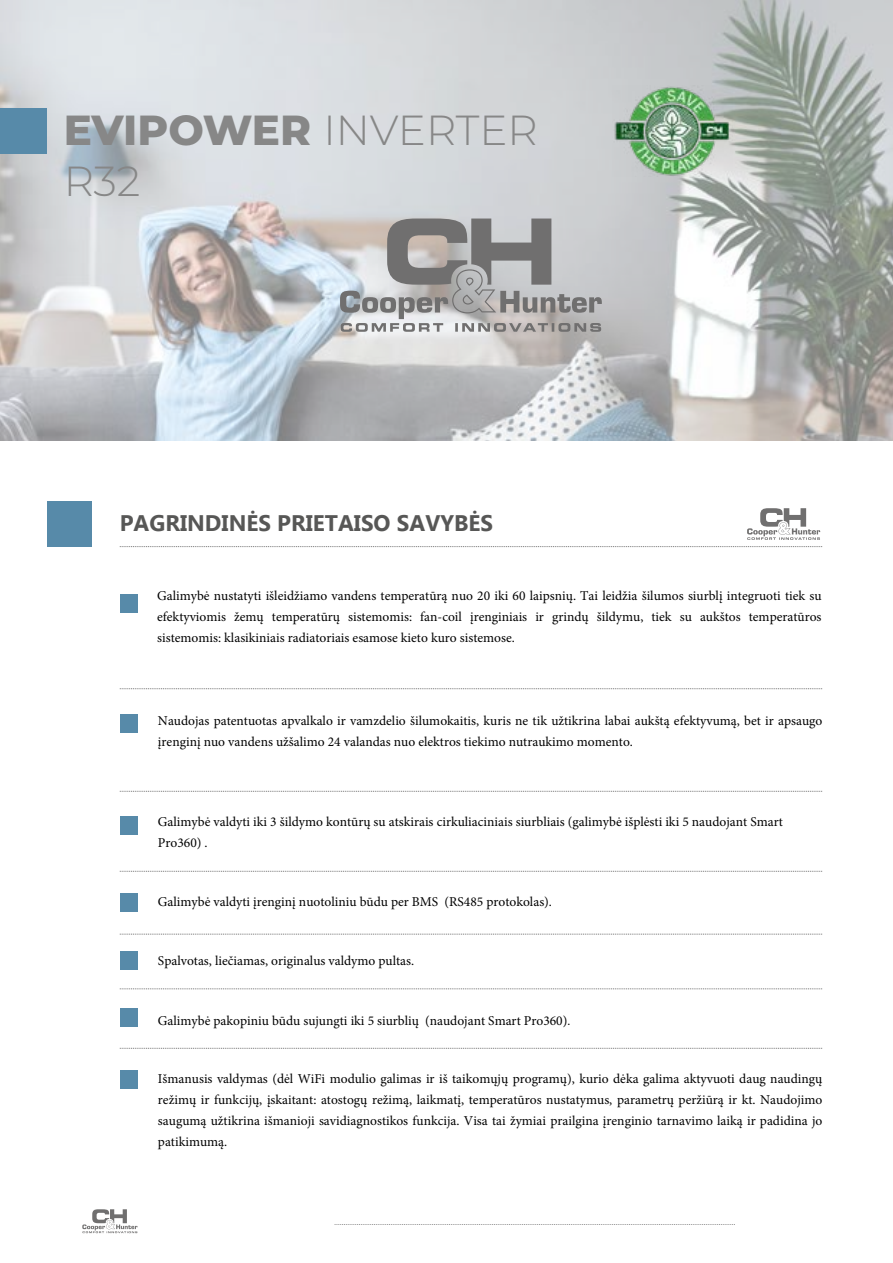
<style>
.page{position:relative;width:893px;height:1263px;background:#fff}
.page>*{position:absolute;margin:0;border:0;box-sizing:border-box;transform-origin:0 0}
.t1{font:300 42px/50.4px "Montserrat";color:#878787}
.t2{font:700 22.5px "Segoe UI";color:#575756}
.t3{font:13.5px/21px "Minion Pro";color:#000}
.s1{font-weight:800}
.s2{font-family:"Montserrat"}
</style>
<div class="page">
<svg style="left:334px;top:1224px;width:401px;height:1px"></svg>
<svg style="left:82px;top:1209px;width:56px;height:24px"></svg>
<img style="left:0;top:0;width:893px;height:440px">
<svg style="left:340px;top:219px;width:262px;height:113px;background:#adacac"></svg>
<svg style="left:747px;top:508px;width:73px;height:32px"></svg>
<svg style="left:120px;top:546px;width:702px;height:1px"></svg>
<svg style="left:120px;top:688px;width:702px;height:1px"></svg>
<svg style="left:120px;top:791px;width:702px;height:1px"></svg>
<svg style="left:120px;top:871px;width:702px;height:1px"></svg>
<svg style="left:120px;top:934px;width:702px;height:1px"></svg>
<svg style="left:120px;top:988px;width:702px;height:1px"></svg>
<svg style="left:120px;top:1048px;width:702px;height:1px"></svg>
<div style="left:47px;top:501px;width:44px;height:46px;background:#578aa9"></div>
<div style="left:120px;top:594px;width:18px;height:18px;background:#578aa9"></div>
<div style="left:120px;top:714px;width:18px;height:18px;background:#578aa9"></div>
<div style="left:120px;top:816px;width:18px;height:18px;background:#578aa9"></div>
<div style="left:120px;top:894px;width:18px;height:18px;background:#578aa9"></div>
<div style="left:120px;top:951px;width:18px;height:18px;background:#578aa9"></div>
<div style="left:120px;top:1008px;width:18px;height:18px;background:#578aa9"></div>
<div style="left:120px;top:1070px;width:18px;height:18px;background:#578aa9"></div>
<div style="left:0;top:108px;width:47px;height:45px;background:#578aa9"></div>
<img style="left:612px;top:85px;width:120px;height:92px">
<h1 class="t1" style="left:64px;top:104px;width:476px"><span class="s1">EVIPOWER</span> INVERTER<br>R32</h1>
<h2 class="t2" style="left:120px;top:507px;width:375px">PAGRINDINĖS PRIETAISO SAVYBĖS</h2>
<p class="t3" style="left:157px;top:586px;width:666px;text-align:justify">Galimybė nustatyti išleidžiamo vandens temperatūrą nuo 20 iki 60 laipsnių. Tai leidžia šilumos siurblį integruoti tiek su efektyviomis žemų temperatūrų sistemomis: fan-coil įrenginiais ir grindų šildymu, tiek su aukštos temperatūros sistemomis: klasikiniais radiatoriais esamose kieto kuro sistemose.</p>
<p class="t3" style="left:158px;top:710px;width:666px">Naudojas patentuotas apvalkalo ir vamzdelio šilumokaitis, kuris ne tik užtikrina labai aukštą efektyvumą, bet ir apsaugo įrenginį nuo vandens užšalimo 24 valandas nuo elektros tiekimo nutraukimo momento.</p>
<p class="t3" style="left:158px;top:811px;width:626px">Galimybė valdyti iki 3 šildymo kontūrų su atskirais cirkuliaciniais siurbliais (galimybė išplėsti iki 5 naudojant Smart<br>Pro360) .</p>
<p class="t3" style="left:158px;top:891px;width:396px">Galimybė valdyti įrenginį nuotoliniu būdu per BMS (RS485 protokolas).</p>
<p class="t3" style="left:158px;top:950px;width:258px">Spalvotas, liečiamas, originalus valdymo pultas.</p>
<p class="t3" style="left:158px;top:1010px;width:414px">Galimybė pakopiniu būdu sujungti iki 5 siurblių (naudojant Smart Pro360)<span class="s2">.</span></p>
<p class="t3" style="left:158px;top:1068px;width:666px;text-align:justify">Išmanusis valdymas (dėl WiFi modulio galimas ir iš taikomųjų programų), kurio dėka galima aktyvuoti daug naudingų režimų ir funkcijų, įskaitant: atostogų režimą, laikmatį, temperatūros nustatymus, parametrų peržiūrą ir kt. Naudojimo saugumą užtikrina išmanioji savidiagnostikos funkcija. Visa tai žymiai prailgina įrenginio tarnavimo laiką ir padidina jo patikimumą.</p>
</div>
